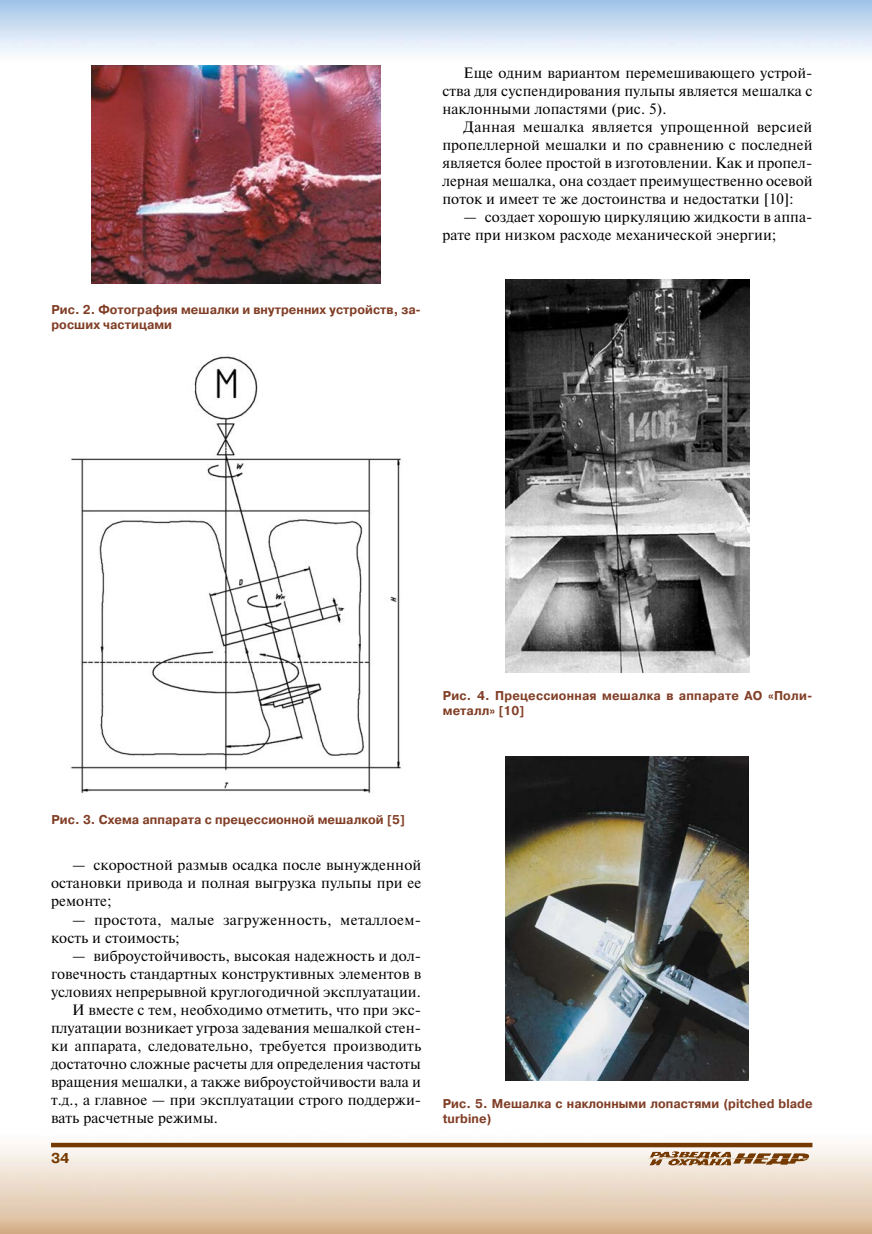
<style>
.page{position:relative;width:872px;height:1234px;background:#fff}
.page>*{position:absolute;margin:0;border:0;box-sizing:border-box;transform-origin:0 0}
.t1{font:15px/18px "Newton C";letter-spacing:.005em;color:#000;text-align:justify}
.t2{font:15px/18px "Newton C";letter-spacing:.025em;color:#000}
.t3{font:700 14.25px "Pragmatica C";color:#753a02}
.t4{font:700 12.75px/15.3px "Pragmatica C";letter-spacing:.005em;color:#813e26;scale:.95 1}
</style>
<div class="page">
<img style="left:0;top:1142px;width:872px;height:91px">
<svg style="left:51px;top:1142px;width:761px;height:4px;background:#906033"></svg>
<img style="left:650px;top:1151px;width:80px;height:6px">
<img style="left:0;top:0;width:793px;height:66px">
<img style="left:92px;top:66px;width:288px;height:218px">
<img style="left:71px;top:356px;width:330px;height:438px">
<img style="left:505px;top:279px;width:244px;height:393px">
<img style="left:506px;top:756px;width:242px;height:324px">
<p class="t1" style="left:442px;top:64px;width:372px;text-indent:21px">Еще одним вариантом перемешивающего устрой&shy;ства для суспендирования пульпы является мешалка с наклонными лопастями (рис. 5).</p>
<p class="t1" style="left:442px;top:118px;width:372px;text-indent:21px">Данная мешалка является упрощенной версией пропеллерной мешалки и по сравнению с последней является более простой в изготовлении. Как и пропел&shy;лерная мешалка, она создает преимущественно осевой поток и имеет те же достоинства и недостатки [10]:</p>
<p class="t1" style="left:442px;top:208px;width:372px;text-indent:21px">— создает хорошую циркуляцию жидкости в аппа&shy;рате при низком расходе механической энергии;</p>
<p class="t4" style="left:51px;top:301px;width:390px">Рис. 2. Фотография мешалки и внутренних устройств, за&shy;росших частицами</p>
<p class="t4" style="left:443px;top:688px;width:388px">Рис. 4. Прецессионная мешалка в аппарате АО «Поли&shy;металл» [10]</p>
<p class="t4" style="left:51px;top:812px;width:374px">Рис. 3. Схема аппарата с прецессионной мешалкой [5]</p>
<p class="t1" style="left:51px;top:856px;width:372px;text-indent:21px">— скоростной размыв осадка после вынужденной остановки привода и полная выгрузка пульпы при ее ремонте;</p>
<p class="t2" style="left:51px;top:910px;width:372px;text-indent:21px">— простота, малые загруженность, металлоем&shy;кость и стоимость;</p>
<p class="t1" style="left:72px;top:946px;width:350px">— виброустойчивость, высокая надежность и дол-</p>
<p class="t1" style="left:51px;top:964px;width:372px">говечность стандартных конструктивных элементов в</p>
<p class="t1" style="left:51px;top:982px;width:371px">условиях непрерывной круглогодичной эксплуатации.</p>
<p class="t1" style="left:72px;top:1000px;width:350px">И вместе с тем, необходимо отметить, что при экс-</p>
<p class="t1" style="left:51px;top:1018px;width:371px">плуатации возникает угроза задевания мешалкой стен-</p>
<p class="t1" style="left:51px;top:1036px;width:372px">ки аппарата, следовательно, требуется производить</p>
<p class="t1" style="left:51px;top:1054px;width:371px">достаточно сложные расчеты для определения частоты</p>
<p class="t1" style="left:51px;top:1072px;width:371px">вращения мешалки, а также виброустойчивости вала и</p>
<p class="t1" style="left:51px;top:1090px;width:372px">т.д., а главное — при эксплуатации строго поддержи-</p>
<p class="t1" style="left:51px;top:1108px;width:168px">вать расчетные режимы.</p>
<p class="t3" style="left:51px;top:1150px;width:20px">34</p>
<p class="t4" style="left:443px;top:1095px;width:391px">Рис. 5. Мешалка с наклонными лопастями (pitched blade turbine)</p>
</div>
